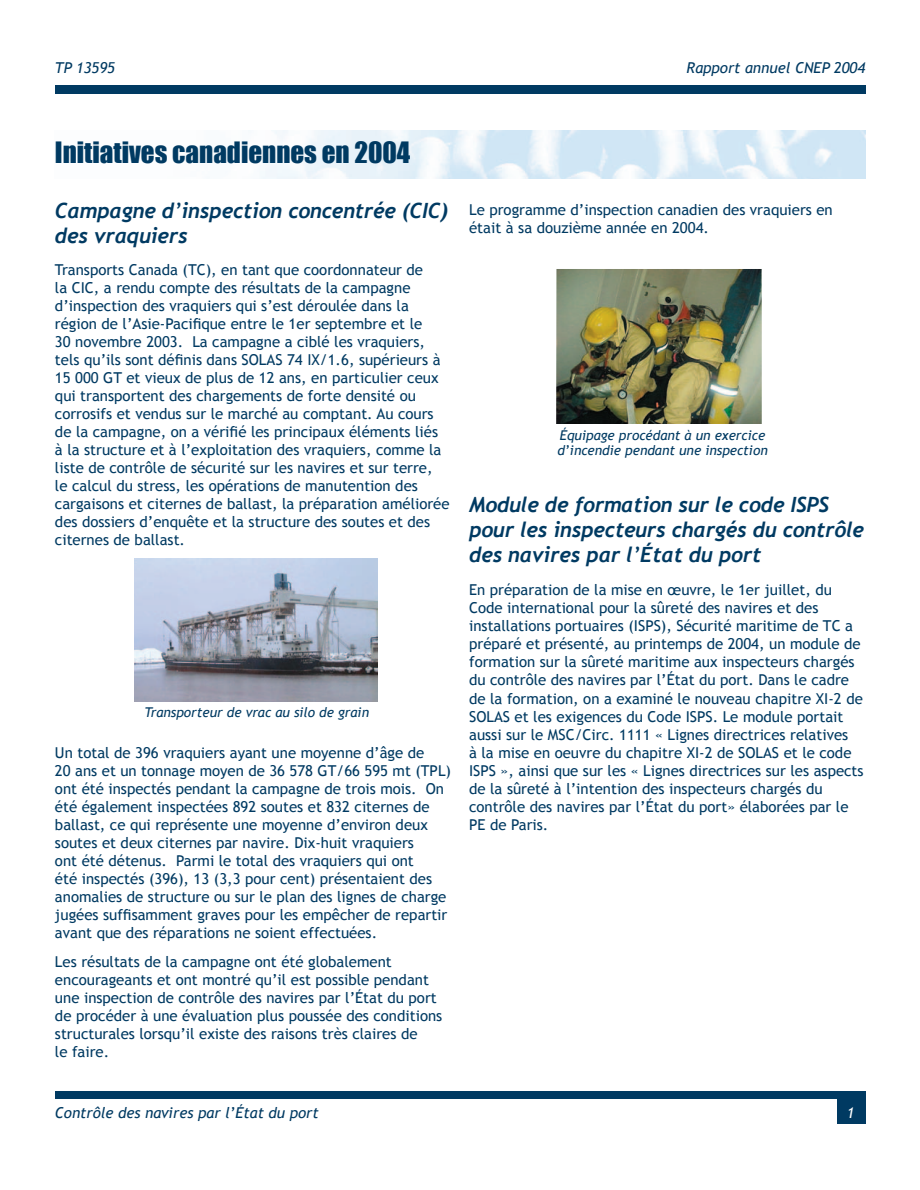
<style>
.page{position:relative;width:920px;height:1190px;background:#fff}
.page>*{position:absolute;margin:0;border:0;box-sizing:border-box;transform-origin:0 0}
.t1{font:27px "Impact";color:#003a62}
.t2{font:italic 700 21px/25.2px "Trebuchet";letter-spacing:-.01em;color:#003a62}
.t3{font:15px/18px "Trebuchet MS";color:#003a62}
.t4{font:italic 15px "Trebuchet MS";color:#003a62}
.t5{font:italic 15px "Trebuchet MS";color:#fff}
.t6{font:italic 13.5px/15px "Trebuchet MS";color:#003a62}
</style>
<div class="page">
<div style="left:55px;top:85px;width:810px;height:9px;background:#003a62"></div>
<div style="left:836px;top:1098px;width:29px;height:25px;background:#003a62"></div>
<div style="left:55px;top:1090px;width:810px;height:8px;background:#003a62"></div>
<img style="left:260px;top:131px;width:605px;height:47px">
<img style="left:135px;top:558px;width:242px;height:143px">
<img style="left:556px;top:269px;width:205px;height:154px">
<p class="t4" style="left:55px;top:59px;width:62px">TP 13595</p>
<p class="t4" style="left:686px;top:59px;width:180px">Rapport annuel CNEP 2004</p>
<h1 class="t1" style="left:55px;top:135px;width:357px">Initiatives canadiennes en 2004</h1>
<h2 class="t2" style="left:55px;top:198px;width:395px">Campagne d’inspection concentrée (CIC) des vraquiers</h2>
<p class="t3" style="left:55px;top:260px;width:396px">Transports Canada (TC), en tant que coordonnateur de<br>la CIC, a rendu compte des résultats de la campagne d’inspection des vraquiers qui s’est déroulée dans la région de l’Asie-Pacifique entre le 1er septembre et le<br>30 novembre 2003. La campagne a ciblé les vraquiers, tels qu’ils sont définis dans SOLAS 74 IX/1.6, supérieurs à 15 000 GT et vieux de plus de 12 ans, en particulier ceux qui transportent des chargements de forte densité ou corrosifs et vendus sur le marché au comptant. Au cours de la campagne, on a vérifié les principaux éléments liés à la structure et à l’exploitation des vraquiers, comme la liste de contrôle de sécurité sur les navires et sur terre,<br>le calcul du stress, les opérations de manutention des cargaisons et citernes de ballast, la préparation améliorée des dossiers d’enquête et la structure des soutes et des citernes de ballast.</p>
<p class="t6" style="left:144px;top:705px;width:226px">Transporteur de vrac au silo de grain</p>
<p class="t3" style="left:55px;top:743px;width:398px">Un total de 396 vraquiers ayant une moyenne d’âge de<br>20 ans et un tonnage moyen de 36 578 GT/66 595 mt (TPL) ont été inspectés pendant la campagne de trois mois. On été également inspectées 892 soutes et 832 citernes de ballast, ce qui représente une moyenne d’environ deux soutes et deux citernes par navire. Dix-huit vraquiers<br>ont été détenus. Parmi le total des vraquiers qui ont<br>été inspectés (396), 13 (3,3 pour cent) présentaient des anomalies de structure ou sur le plan des lignes de charge jugées suffisamment graves pour les empêcher de repartir avant que des réparations ne soient effectuées.</p>
<p class="t3" style="left:55px;top:952px;width:389px">Les résultats de la campagne ont été globalement encourageants et ont montré qu’il est possible pendant une inspection de contrôle des navires par l’État du port de procéder à une évaluation plus poussée des conditions structurales lorsqu’il existe des raisons très claires de<br>le faire.</p>
<p class="t3" style="left:469px;top:200px;width:365px">Le programme d’inspection canadien des vraquiers en était à sa douzième année en 2004.</p>
<p class="t6" style="left:557px;top:427px;width:212px">Équipage procédant à un exercice d’incendie pendant une inspection</p>
<h2 class="t2" style="left:469px;top:492px;width:396px">Module de formation sur le code ISPS pour les inspecteurs chargés du contrôle des navires par l’État du port</h2>
<p class="t3" style="left:469px;top:581px;width:396px">En préparation de la mise en œuvre, le 1er juillet, du Code international pour la sûreté des navires et des installations portuaires (ISPS), Sécurité maritime de TC a préparé et présenté, au printemps de 2004, un module de formation sur la sûreté maritime aux inspecteurs chargés du contrôle des navires par l’État du port. Dans le cadre de la formation, on a examiné le nouveau chapitre XI-2 de SOLAS et les exigences du Code ISPS. Le module portait aussi sur le MSC/Circ. 1111 « Lignes directrices relatives<br>à la mise en oeuvre du chapitre XI-2 de SOLAS et le code ISPS », ainsi que sur les « Lignes directrices sur les aspects de la sûreté à l’intention des inspecteurs chargés du contrôle des navires par l’État du port» élaborées par le PE de Paris.</p>
<p class="t4" style="left:55px;top:1103px;width:265px">Contrôle des navires par l’État du port</p>
<p class="t5" style="left:846px;top:1103px;width:9px">1</p>
</div>
